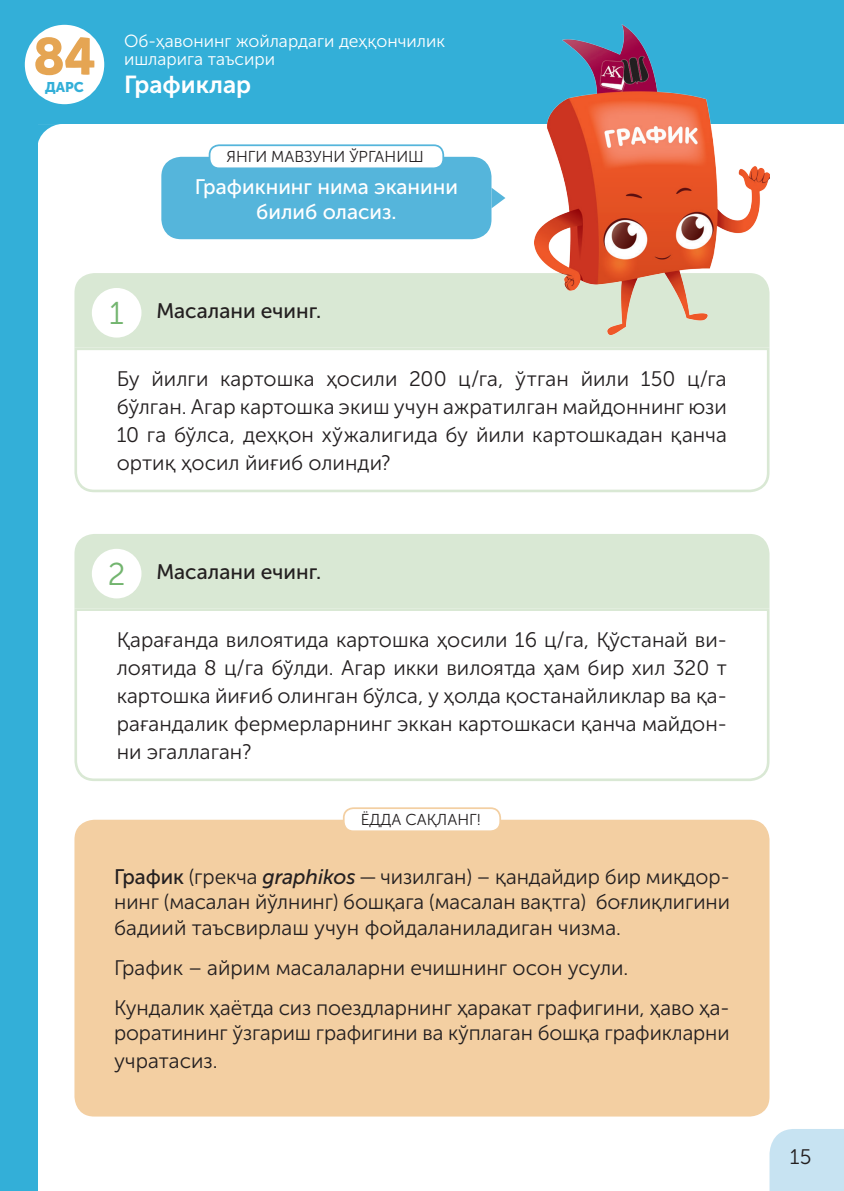
<style>
.page{position:relative;width:844px;height:1191px;background:#fff}
.page>*{position:absolute;margin:0;border:0;box-sizing:border-box;transform-origin:0 0}
.t1{font:31.5px "Museo Sans Cyrl 300";color:#73b56f}
.t2{font:24.5px "Museo Sans Cyrl 700";color:#fff}
.t3{font:21px/28px "Museo Sans Cyrl 300";color:#231f20;text-align:justify}
.t4{font:21px/25.2px "Museo Sans Cyrl 500";color:#fff;text-align:center}
.t5{font:21px "Museo Sans Cyrl 500";color:#231f20}
.t6{font:17.5px/17.5px "Museo Sans Cyrl 300";color:#fff}
.t7{font:15.75px "Museo Sans Cyrl 300";letter-spacing:.06em;color:#231f20}
.t8{font:14px "Museo Sans Cyrl 900";color:#33afd8}
.s1{font-family:"Museo Sans Cyrl 500"}
.s2{font-family:"Museo Sans Cyrl 500";font-style:italic}
</style>
<div class="page">
<div style="left:769px;top:1129px;width:74px;height:62px;background:#c7e3f2"></div>
<div style="left:0;top:0;width:843px;height:124px;background:#33afd8"></div>
<div style="left:25px;top:25px;width:79px;height:79px;background:#fff;border-radius:50%"></div>
<div style="left:0;top:124px;width:37px;height:1067px;background:#33afd8"></div>
<svg style="left:37px;top:124px;width:24px;height:25px"></svg>
<div style="left:161px;top:157px;width:330px;height:82px;background:#55b5db;border-radius:20px"></div>
<svg style="left:491px;top:188px;width:14px;height:20px"></svg>
<div style="left:209px;top:145px;width:234px;height:23px;background:#fff;border-radius:10px"></div>
<div style="left:209px;top:144px;width:235px;height:25px;border:2px solid #55b5db;border-radius:10px"></div>
<div style="left:74px;top:273px;width:695px;height:73px;background:#d9e8d4"></div>
<svg style="left:74px;top:346px;width:696px;height:147px"></svg>
<div style="left:92px;top:288px;width:49px;height:49px;background:#fff;border-radius:50%"></div>
<div style="left:74px;top:534px;width:695px;height:73px;background:#d9e8d4"></div>
<svg style="left:74px;top:607px;width:696px;height:174px"></svg>
<div style="left:92px;top:549px;width:49px;height:49px;background:#fff;border-radius:50%"></div>
<div style="left:74px;top:819px;width:695px;height:297px;background:#f3cfa2;border-radius:20px"></div>
<div style="left:343px;top:808px;width:157px;height:23px;background:#fff;border-radius:10px"></div>
<div style="left:343px;top:807px;width:158px;height:25px;border:2px solid #f3cfa2;border-radius:10px"></div>
<img style="left:534px;top:25px;width:235px;height:310px">
<p class="t6" style="left:124px;top:33px;width:322px">Об-ҳавонинг жойлардаги деҳқончилик ишларига таъсири</p>
<p class="t2" style="left:34px;top:70px;width:219px"><sup>84</sup> Графиклар</p>
<p class="t8" style="left:45px;top:79px;width:40px">ДАРС</p>
<p class="t7" style="left:226px;top:148px;width:57px">Янги мав</p>
<p class="t7" style="left:304px;top:148px;width:106px">зуни ўрганиш</p>
<h1 class="t1" style="left:109px;top:296px;width:16px">1</h1>
<p class="t4" style="left:195px;top:174px;width:264px">Графикнинг нима эканини билиб оласиз.</p>
<p class="t5" style="left:156px;top:299px;width:166px">Масалани ечинг.</p>
<p class="t3" style="left:117px;top:365px;width:611px">Бу йилги картошка ҳосили 200 ц/га, ўтган йили 150 ц/га бўлган. Агар картошка экиш учун ажратилган майдоннинг юзи 10 га бўлса, деҳқон хўжалигида бу йили картошкадан қанча ортиқ ҳосил йиғиб олинди?</p>
<h1 class="t1" style="left:108px;top:557px;width:19px">2</h1>
<p class="t5" style="left:156px;top:560px;width:166px">Масалани ечинг.</p>
<p class="t3" style="left:117px;top:625px;width:611px">Қарағанда вилоятида картошка ҳосили 16 ц/га, Қўстанай ви&shy;лоятида 8 ц/га бўлди. Агар икки вилоятда ҳам бир хил 320 т картошка йиғиб олинган бўлса, у ҳолда қостанайликлар ва қа&shy;рағандалик фермерларнинг эккан картошкаси қанча майдон&shy;ни эгаллаган?</p>
<p class="t7" style="left:360px;top:811px;width:21px">Ёдда</p>
<p class="t7" style="left:405px;top:811px;width:12px">сақла</p>
<p class="t7" style="left:457px;top:811px;width:25px">нг!</p>
<p class="t3" style="left:114px;top:864px;width:617px;line-height:25.2px"><span class="s1">График</span> (грекча <span class="s2">graphikos</span> — чизилган) – қандайдир бир миқдор&shy;нинг (масалан йўлнинг) бошқага (масалан вақтга) боғлиқлигини бадиий таъсвирлаш учун фойдаланиладиган чизма.</p>
<p class="t3" style="left:114px;top:947px;width:616px;line-height:40.1px">График – айрим масалаларни ечишнинг осон усули.<br>Кундалик ҳаётда сиз поездларнинг ҳаракат графигини, ҳаво ҳа-</p>
<p class="t3" style="left:114px;top:1019px;width:616px">роратининг ўзгариш графигини ва кўплаган бошқа графикларни учратасиз.</p>
<p class="t3" style="left:789px;top:1143px;width:23px">15</p>
</div>
